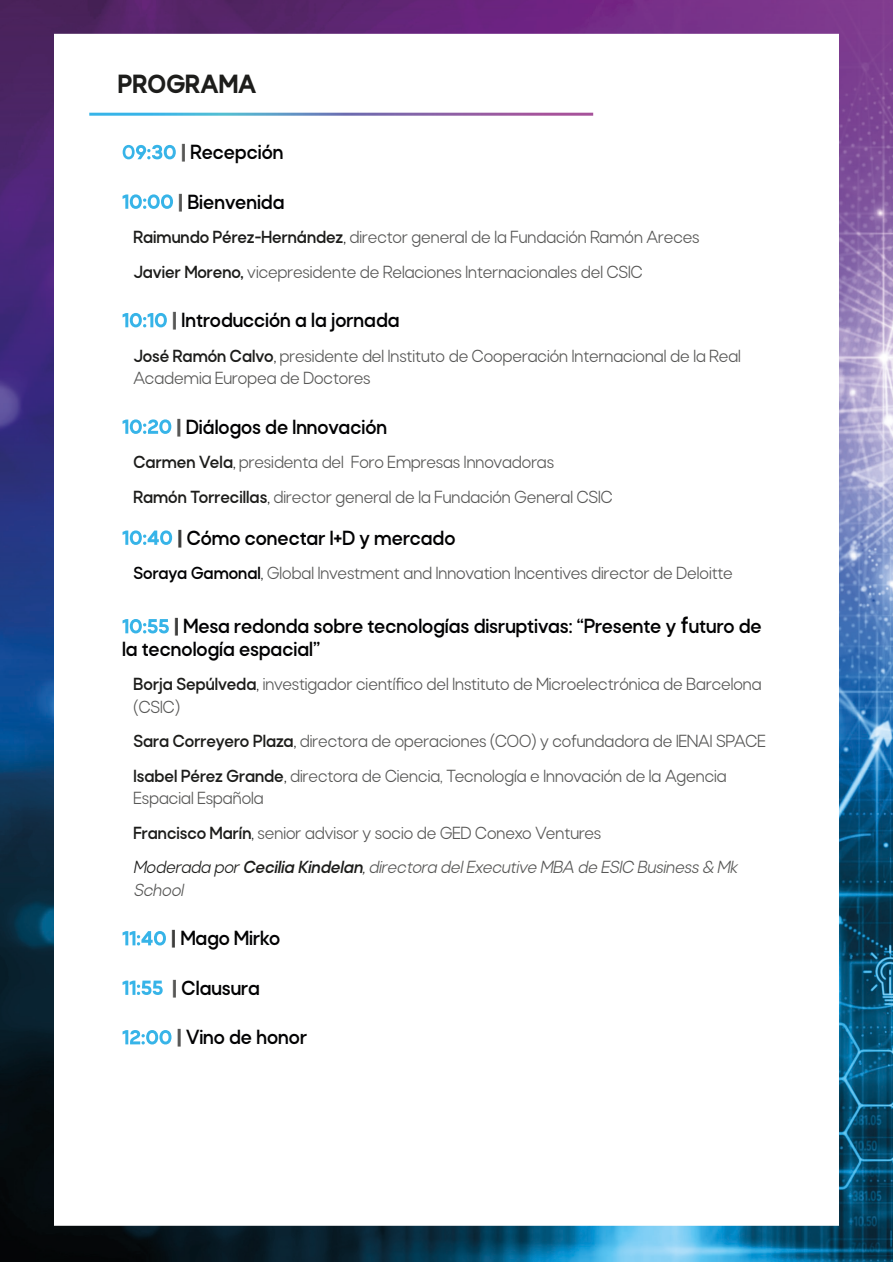
<style>
.page{position:relative;width:893px;height:1263px;background:#fff}
.page>*{position:absolute;margin:0;border:0;box-sizing:border-box;transform-origin:0 0}
.t1{font:900 27px "Rota";color:#1d1d1b}
.Pa3{font:700 21px/22.5px "Rota";color:#020203}
.Pa3-2{font:18px/22.5px "Rota";color:#575756}
.Pa3-3{font:italic 18px/22.5px "Rota";color:#575756}
.s1{font-weight:900;color:#fff}
.s2{font-weight:900;color:#575756}
.s3{font-weight:700;color:#1d1d1b}
.s4{color:#1d1d1b}
.s5{font-weight:900;color:#3d3d3c}
.s6{font-weight:700;color:#020203}
.s7{font-size:24px}
</style>
<div class="page">
<img style="left:0;top:0;width:893px;height:1261px">
<div style="left:67px;top:47px;width:759px;height:1166px;background:#fff"></div>
<p class="t1" style="left:118px;top:69px;width:140px">PROGRAMA</p>
<p class="Pa3" style="left:122px;top:142px;width:163px"><span class="s1">0</span><span class="s1">9:30</span> <span class="s2">|</span> Recepción</p>
<p class="Pa3" style="left:122px;top:191px;width:164px"><span class="s1">10:00</span> <span class="s2">|</span> Bienvenida</p>
<p class="Pa3-2" style="left:134px;top:226px;width:568px"><span class="s3">Raimundo Pérez-Hernández</span><span class="s4">,</span> director general de la Fundación Ramón Areces</p>
<p class="Pa3-2" style="left:134px;top:261px;width:511px"><span class="s3">Javier Moreno,</span> vicepresidente de Relaciones Internacionales del CSIC</p>
<p class="Pa3" style="left:122px;top:310px;width:279px"><span class="s1">10:10</span> <span class="s2">|</span> Introducción a la jornada</p>
<p class="Pa3-2" style="left:134px;top:345px;width:609px"><span class="s3">José Ramón Calvo</span><span class="s4">,</span> presidente del Instituto de Cooperación Internacional de la Real<br>Academia Europea de Doctores</p>
<p class="Pa3" style="left:122px;top:416px;width:267px"><span class="s1">10:20</span> <span class="s2">|</span> Diálogos de Innovación</p>
<p class="Pa3-2" style="left:134px;top:451px;width:422px"><span class="s3">Carmen Vela</span><span class="s4">,</span> presidenta del Foro Empresas Innovadoras</p>
<p class="Pa3-2" style="left:134px;top:486px;width:481px"><span class="s3">Ramón Torrecillas</span><span class="s4">,</span> director general de la Fundación General CSIC</p>
<p class="Pa3" style="left:122px;top:527px;width:335px"><span class="s1">10:40</span> <span class="s5">|</span> Cómo conectar I+D y mercado</p>
<p class="Pa3-2" style="left:134px;top:562px;width:601px"><span class="s6">Soraya Gamonal</span><span class="s4">,</span> Global Investment and Innovation Incentives director de Deloitte</p>
<p class="Pa3" style="left:122px;top:616px;width:641px"><span class="s1">10:55</span> <span class="s5">|</span> Mesa redonda sobre tecnologías disruptivas: “Presente y <span class="s7">f</span>uturo de la tecnología espacial”</p>
<p class="Pa3-2" style="left:134px;top:673px;width:630px"><span class="s3">Borja Sepúlveda</span><span class="s4">,</span> investigador científico del Instituto de Microelectrónica de Barcelona (CSIC)</p>
<p class="Pa3-2" style="left:134px;top:730px;width:634px"><span class="s3">Sara Correyero Plaza</span><span class="s4">,</span> directora de operaciones (COO) y cofundadora de IENAI SPACE</p>
<p class="Pa3-2" style="left:134px;top:765px;width:595px"><span class="s3">Isabel Pérez Grande</span><span class="s4">,</span> directora de Ciencia, Tecnología e Innovación de la Agencia<br>Espacial Española</p>
<p class="Pa3-2" style="left:134px;top:822px;width:469px"><span class="s3">Francisco Marín</span><span class="s4">,</span> senior advisor y socio de GED Conexo Ventures</p>
<p class="Pa3-3" style="left:134px;top:853px;width:605px"><span class="s4">Moderada por</span> <span class="s3">Cecilia Kindelan</span><span class="s4">,</span> directora del Executive MBA de ESIC Business &amp; Mk<br>School</p>
<p class="Pa3" style="left:122px;top:928px;width:160px"><span class="s1">11:40</span> <span class="s5">|</span> Mago Mirko</p>
<p class="Pa3" style="left:122px;top:977px;width:139px"><span class="s1">11:55</span> <span class="s2">|</span> Clausura</p>
<p class="Pa3" style="left:122px;top:1027px;width:187px"><span class="s1">12:00</span> <span class="s2">|</span> Vino de honor</p>
</div>
